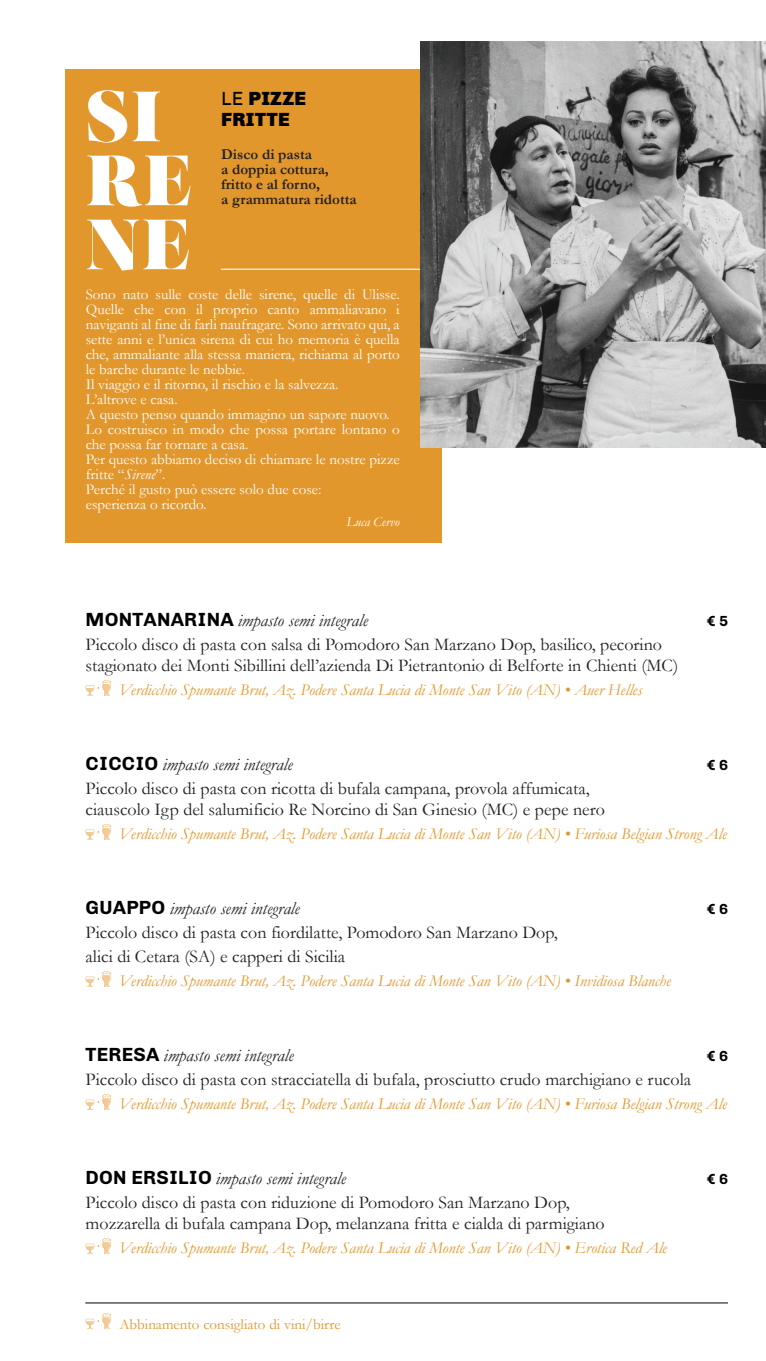
<style>
.page{position:relative;width:766px;height:1361px;background:#fff}
.page>*{position:absolute;margin:0;border:0;box-sizing:border-box;transform-origin:0 0}
.t1{font:71.1px/64.1px "Salome";color:#fff}
.t2{font:900 19.5px/21px "Chivo";letter-spacing:.01em;color:#000001}
.t3{font:18px/21px "Garamond";color:#231f20}
.t4{font:italic 18px "Garamond";color:#231f20}
.t5{font:italic 16.5px "Garamond";color:#e2972d}
.t6{font:15px/15px "Garamond";color:#fff}
.t7{font:700 15px/15px "Garamond";color:#231f20}
.t8{font:15px "Garamond";color:#e2972d}
.t9{font:700 15px "Chivo";color:#000001}
.t10{font:italic 13.5px "Garamond";color:#fff}
.s1{font-weight:400}
.s2{font-style:italic}
.s3{font-family:"Chivo";font-weight:700;font-style:normal;font-size:19.5px;color:#000001}
</style>
<div class="page">
<div style="left:66px;top:69px;width:376px;height:473px;background:#e2972d"></div>
<hr style="left:221px;top:269px;width:217px;height:1px;background:#fff">
<svg style="left:85px;top:1094px;width:26px;height:16px"></svg>
<svg style="left:85px;top:971px;width:26px;height:16px"></svg>
<svg style="left:85px;top:824px;width:26px;height:16px"></svg>
<svg style="left:85px;top:680px;width:26px;height:16px"></svg>
<svg style="left:85px;top:1238px;width:26px;height:16px"></svg>
<svg style="left:85px;top:1313px;width:26px;height:16px"></svg>
<img style="left:420px;top:41px;width:345px;height:406px">
<hr style="left:86px;top:1302px;width:641px;height:1px;background:#000001">
<h1 class="t1" style="left:86px;top:84px;width:107px">SI<br>RE<br>NE</h1>
<p class="t2" style="left:221px;top:88px;width:86px"><span class="s1">LE</span> PIZZE<br>FRITTE</p>
<p class="t7" style="left:221px;top:147px;width:137px">Disco di pasta<br>a doppia cottura, fritto e al forno,<br>a grammatura ridotta</p>
<p class="t6" style="left:86px;top:287px;width:315px">Sono nato sulle coste delle sirene, quelle di Ulisse.<br>Quelle che con il proprio canto ammaliavano i naviganti al fine di farli naufragare. Sono arrivato qui, a sette anni e l’unica sirena di cui ho memoria è quella che, ammaliante alla stessa maniera, richiama al porto le barche durante le nebbie.<br>Il viaggio e il ritorno, il rischio e la salvezza.<br>L’altrove e casa.<br>A questo penso quando immagino un sapore nuovo.<br>Lo costruisco in modo che possa portare lontano o che possa far tornare a casa.<br>Per questo abbiamo deciso di chiamare le nostre pizze fritte “<span class="s2">Sirene</span>”.<br>Perché il gusto può essere solo due cose:<br>esperienza o ricordo.</p>
<p class="t10" style="left:346px;top:512px;width:55px">Luca Cervo</p>
<p class="t4" style="left:86px;top:608px;width:284px"><span class="s3">MONTANARINA</span> impasto semi integrale</p>
<p class="t9" style="left:706px;top:612px;width:23px">€ 5</p>
<p class="t3" style="left:86px;top:633px;width:594px">Piccolo disco di pasta con salsa di Pomodoro San Marzano Dop, basilico, pecorino stagionato dei Monti Sibillini dell’azienda Di Pietrantonio di Belforte in Chienti (MC)</p>
<p class="t5" style="left:119px;top:678px;width:525px">Verdicchio Spumante Brut, Az. Podere Santa Lucia di Monte San Vito (AN) • Auer Helles</p>
<p class="t4" style="left:86px;top:752px;width:208px"><span class="s3">CICCIO</span> impasto semi integrale</p>
<p class="t9" style="left:706px;top:756px;width:23px">€ 6</p>
<p class="t3" style="left:86px;top:777px;width:520px">Piccolo disco di pasta con ricotta di bufala campana, provola affumicata, ciauscolo Igp del salumificio Re Norcino di San Ginesio (MC) e pepe nero</p>
<p class="t5" style="left:119px;top:822px;width:609px">Verdicchio Spumante Brut, Az. Podere Santa Lucia di Monte San Vito (AN) • Furiosa Belgian Strong Ale</p>
<p class="t4" style="left:86px;top:896px;width:216px"><span class="s3">GUAPPO</span> impasto semi integrale</p>
<p class="t9" style="left:706px;top:900px;width:23px">€ 6</p>
<p class="t3" style="left:86px;top:920px;width:473px;line-height:24px">Piccolo disco di pasta con fiordilatte, Pomodoro San Marzano Dop, alici di Cetara (SA) e capperi di Sicilia</p>
<p class="t5" style="left:119px;top:969px;width:553px">Verdicchio Spumante Brut, Az. Podere Santa Lucia di Monte San Vito (AN) • Invidiosa Blanche</p>
<p class="t4" style="left:86px;top:1043px;width:209px"><span class="s3">TERESA</span> impasto semi integrale</p>
<p class="t9" style="left:706px;top:1047px;width:23px">€ 6</p>
<p class="t3" style="left:86px;top:1068px;width:606px">Piccolo disco di pasta con stracciatella di bufala, prosciutto crudo marchigiano e rucola</p>
<p class="t5" style="left:119px;top:1092px;width:609px">Verdicchio Spumante Brut, Az. Podere Santa Lucia di Monte San Vito (AN) • Furiosa Belgian Strong Ale</p>
<p class="t4" style="left:86px;top:1166px;width:262px"><span class="s3">DON ERSILIO</span> impasto semi integrale</p>
<p class="t9" style="left:706px;top:1170px;width:23px">€ 6</p>
<p class="t3" style="left:86px;top:1191px;width:520px">Piccolo disco di pasta con riduzione di Pomodoro San Marzano Dop, mozzarella di bufala campana Dop, melanzana fritta e cialda di parmigiano</p>
<p class="t5" style="left:119px;top:1236px;width:549px">Verdicchio Spumante Brut, Az. Podere Santa Lucia di Monte San Vito (AN) • Erotica Red Ale</p>
<p class="t8" style="left:119px;top:1314px;width:223px">Abbinamento consigliato di vini/birre</p>
</div>
